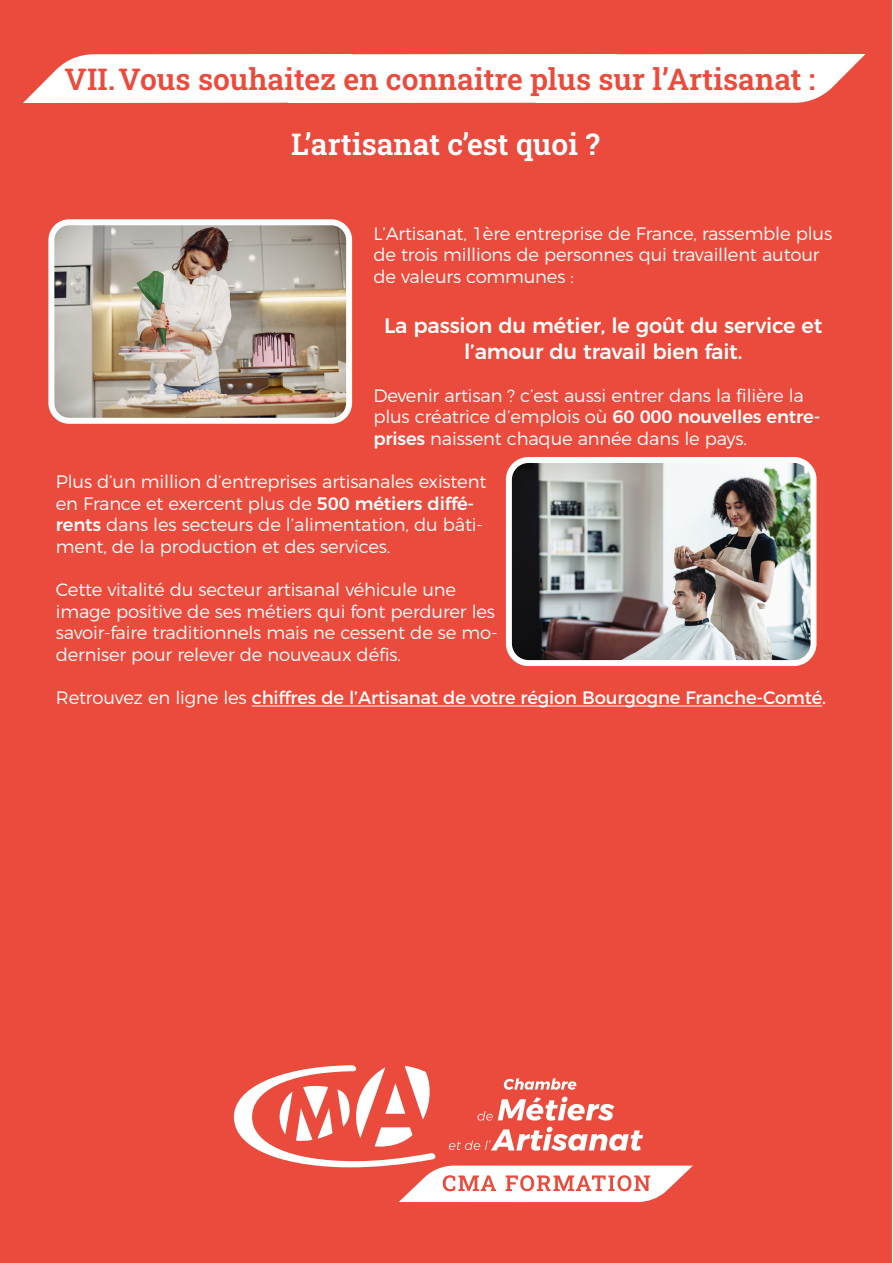
<style>
.page{position:relative;width:893px;height:1263px;background:#fff}
.page>*{position:absolute;margin:0;border:0;box-sizing:border-box;transform-origin:0 0}
.Titre1{font:600 30px "Roboto Slab";color:#ea4b3c}
.Titre1-2{font:600 30px "Roboto Slab";color:#fff}
.texte{font:500 21px/25.2px "Montserrat";letter-spacing:-.01em;color:#fff;text-align:center}
.texte-2{font:300 18px/21.6px "Montserrat";letter-spacing:-.01em;color:#fff}
.texte-3{font:18px "Montserrat";letter-spacing:-.01em;color:#fff}
.s1{font-weight:500}
.s2{font-weight:300}
</style>
<div class="page">
<div style="left:0;top:0;width:891px;height:1263px;background:#ea4b3c"></div>
<hr style="left:252px;top:705px;width:570px;height:1px;background:#fff">
<img style="left:55px;top:226px;width:290px;height:191px">
<div style="left:48px;top:219px;width:304px;height:205px;border:6px solid #fff;border-radius:18px"></div>
<img style="left:513px;top:464px;width:296px;height:195px">
<div style="left:506px;top:457px;width:310px;height:209px;border:6px solid #fff;border-radius:20px"></div>
<svg style="left:23px;top:54px;width:842px;height:49px"></svg>
<svg style="left:234px;top:1065px;width:459px;height:137px"></svg>
<p class="Titre1" style="left:65px;top:59px;width:752px">VII.Vous souhaitez en connaitre plus sur l’Artisanat :</p>
<p class="Titre1-2" style="left:291px;top:123px;width:310px">L’artisanat c’est quoi ?</p>
<p class="texte-2" style="left:373px;top:221px;width:460px">L’Artisanat, 1ère entreprise de France, rassemble plus de trois millions de personnes qui travaillent autour de valeurs communes :</p>
<p class="texte" style="left:384px;top:312px;width:440px">La passion du métier, le goût du service et l’amour du travail bien fait.</p>
<p class="texte-2" style="left:373px;top:383px;width:448px">Devenir artisan ? c’est aussi entrer dans la filière la plus créatrice d’emplois où <span class="s1">60 000 nouvelles entre&shy;prises</span> naissent chaque année dans le pays.</p>
<p class="texte-2" style="left:56px;top:469px;width:432px">Plus d’un million d’entreprises artisanales existent en France et exercent plus de <span class="s1">500 métiers diffé&shy;rents</span> dans les secteurs de l’alimentation, du bâti&shy;ment, de la production et des services.</p>
<p class="texte-2" style="left:56px;top:577px;width:443px">Cette vitalité du secteur artisanal véhicule une image positive de ses métiers qui font perdurer les savoir-faire traditionnels mais ne cessent de se mo&shy;derniser pour relever de nouveaux défis.</p>
<p class="texte-3" style="left:56px;top:683px;width:772px"><span class="s2">Retrouvez en ligne les</span> chiffres de l’Artisanat de votre région Bourgogne Franche-Comté.</p>
</div>
